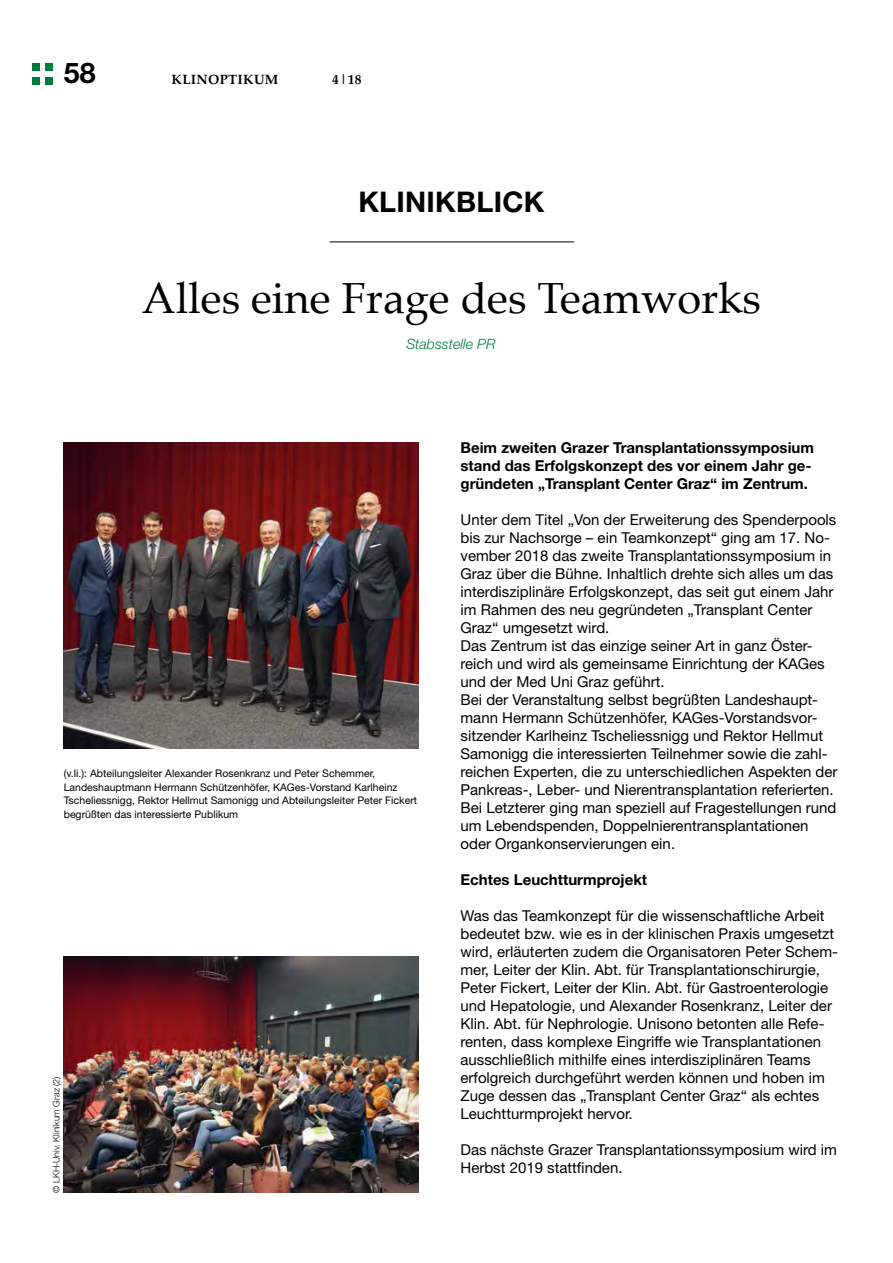
<style>
.page{position:relative;width:893px;height:1263px;background:#fff}
.page>*{position:absolute;margin:0;border:0;box-sizing:border-box;transform-origin:0 0}
.t1{font:43.5px "Palatino";color:#000}
.t2{font:700 28.5px "Helvetica Neue LT Std";letter-spacing:.01em;color:#000}
.t3{font:15px/18px "Helvetica Neue LT Std";color:#000}
.t4{font:700 15px/18px "Helvetica Neue LT Std";color:#000}
.t5{font:italic 300 14.25px "Helvetica Neue LT Std";color:#007b3d}
.t6{font:700 13.5px "Palatino";letter-spacing:.025em;color:#000}
.t7{font:10.5px/13.5px "Helvetica Neue LT Std";color:#000}
.t8{font:300 9px "Helvetica Neue LT Std";color:#000}
</style>
<div class="page">
<div style="left:46px;top:64px;width:7px;height:7px;background:#007b3d"></div>
<div style="left:32px;top:64px;width:8px;height:7px;background:#007b3d"></div>
<div style="left:46px;top:77px;width:7px;height:8px;background:#007b3d"></div>
<div style="left:32px;top:77px;width:8px;height:8px;background:#007b3d"></div>
<hr style="left:330px;top:242px;width:244px;height:1px;background:#000">
<img style="left:64px;top:443px;width:354px;height:305px">
<img style="left:64px;top:957px;width:354px;height:236px">
<h2 class="t2" style="left:64px;top:55px;width:33px">58</h2>
<p class="t6" style="left:172px;top:68px;width:108px">KLINOPTIKUM</p>
<p class="t6" style="left:332px;top:68px;width:31px">4|18</p>
<h2 class="t2" style="left:358px;top:184px;width:187px">KLINIKBLICK</h2>
<h1 class="t1" style="left:142px;top:262px;width:621px">Alles eine Frage des Teamworks</h1>
<p class="t5" style="left:406px;top:336px;width:90px">Stabsstelle PR</p>
<p class="t7" style="left:64px;top:766px;width:355px">(v.li.): Abteilungsleiter Alexander Rosenkranz und Peter Schemmer, Landeshauptmann Hermann Schützenhöfer, KAGes-Vorstand Karlheinz Tscheliessnigg, Rektor Hellmut Samonigg und Abteilungsleiter Peter Fickert begrüßten das interessierte Publikum</p>
<p class="t8" style="left:51px;top:1193px;width:118px;rotate:-90deg">© LKH-Univ. Klinikum Graz (2)</p>
<p class="t4" style="left:460px;top:439px;width:355px">Beim zweiten Grazer Transplantationssymposium stand das Erfolgskonzept des vor einem Jahr ge&shy;gründeten „Transplant Center Graz“ im Zentrum.</p>
<p class="t3" style="left:460px;top:511px;width:379px">Unter dem Titel „Von der Erweiterung des Spenderpools bis zur Nachsorge – ein Teamkonzept“ ging am 17. No&shy;vember 2018 das zweite Transplantationssymposium in Graz über die Bühne. Inhaltlich drehte sich alles um das interdisziplinäre Erfolgskonzept, das seit gut einem Jahr im Rahmen des neu gegründeten „Transplant Center Graz“ umgesetzt wird.<br>Das Zentrum ist das einzige seiner Art in ganz Öster&shy;reich und wird als gemeinsame Einrichtung der KAGes und der Med Uni Graz geführt.<br>Bei der Veranstaltung selbst begrüßten Landeshaupt&shy;mann Hermann Schützenhöfer, KAGes-Vorstandsvor&shy;sitzender Karlheinz Tscheliessnigg und Rektor Hellmut Samonigg die interessierten Teilnehmer sowie die zahl&shy;reichen Experten, die zu unterschiedlichen Aspekten der Pankreas-, Leber- und Nierentransplantation referierten.<br>Bei Letzterer ging man speziell auf Fragestellungen rund um Lebendspenden, Doppelnierentransplantationen oder Organkonservierungen ein.</p>
<p class="t4" style="left:460px;top:871px;width:188px">Echtes Leuchtturmprojekt</p>
<p class="t3" style="left:460px;top:907px;width:379px">Was das Teamkonzept für die wissenschaftliche Arbeit bedeutet bzw. wie es in der klinischen Praxis umgesetzt wird, erläuterten zudem die Organisatoren Peter Schem&shy;mer, Leiter der Klin. Abt. für Transplantationschirurgie, Peter Fickert, Leiter der Klin. Abt. für Gastroenterologie und Hepatologie, und Alexander Rosenkranz, Leiter der Klin. Abt. für Nephrologie. Unisono betonten alle Refe&shy;renten, dass komplexe Eingriffe wie Transplantationen ausschließlich mithilfe eines interdisziplinären Teams erfolgreich durchgeführt werden können und hoben im Zuge dessen das „Transplant Center Graz“ als echtes Leuchtturmprojekt hervor.</p>
<p class="t3" style="left:460px;top:1141px;width:378px">Das nächste Grazer Transplantationssymposium wird im<br>Herbst 2019 stattfinden.</p>
</div>
